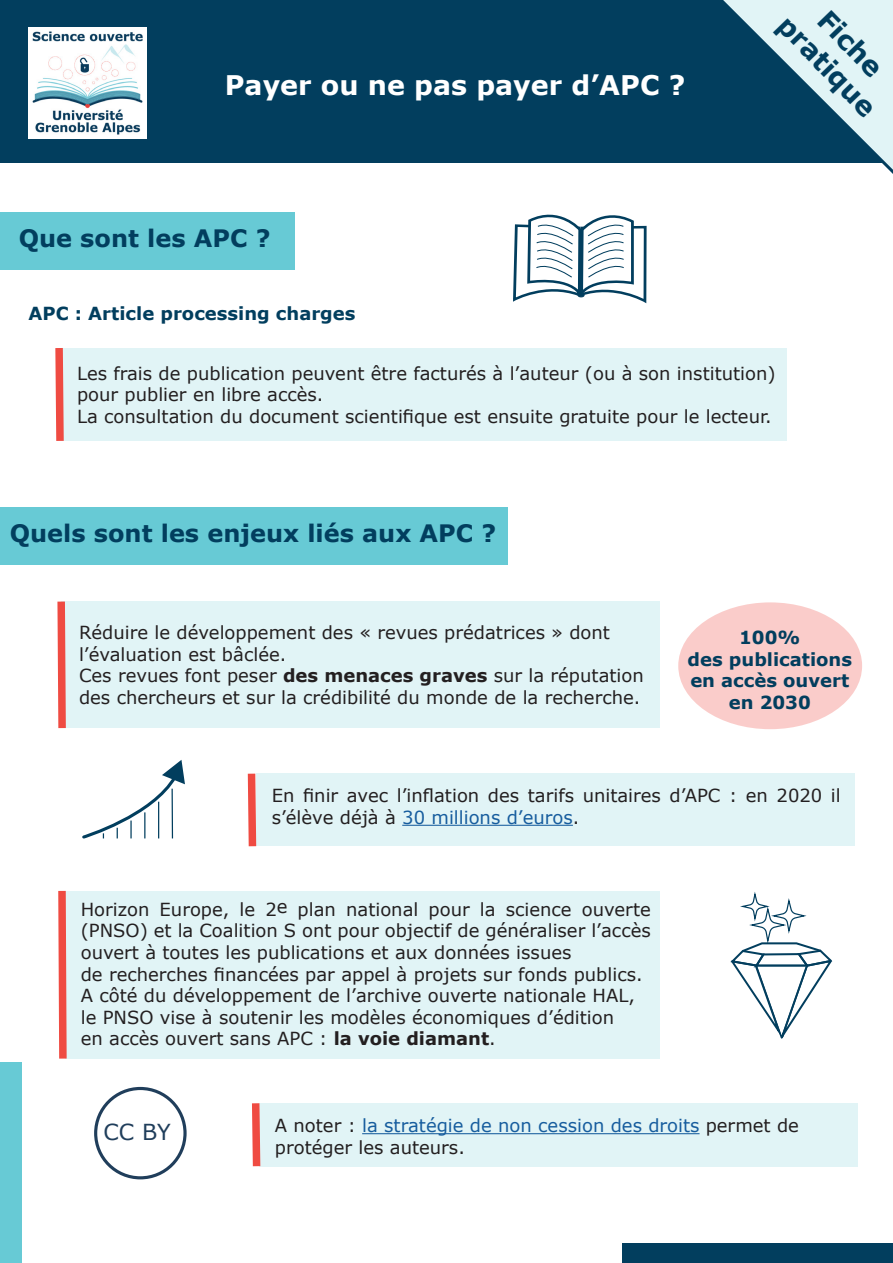
<style>
.page{position:relative;width:893px;height:1263px;background:#fff}
.page>*{position:absolute;margin:0;border:0;box-sizing:border-box;transform-origin:0 0}
.t1{font:700 27px "Verdana";color:#fff}
.t2{font:700 27px "Verdana";color:#023e5e}
.t3{font:700 24px "Verdana";color:#023e5e}
.t4{font:22.05px "Verdana";color:#203e5b}
.t5{font:18px/21.6px "Verdana";color:#231f20}
.t6{font:700 18px/21.6px "Verdana";color:#023e5e;text-align:center}
.s1{font-weight:700}
.s2{color:#175d9e}
</style>
<div class="page">
<div style="left:0;top:1062px;width:21px;height:201px;background:#67cad5"></div>
<div style="left:623px;top:1244px;width:270px;height:19px;background:#023e5e"></div>
<div style="left:259px;top:1103px;width:598px;height:63px;background:#e1f4f6"></div>
<svg style="left:252px;top:1103px;width:12px;height:64px"></svg>
<hr style="left:362px;top:1133px;width:337px;height:1px;background:#175d9e">
<div style="left:66px;top:891px;width:594px;height:167px;background:#e1f4f6"></div>
<svg style="left:58px;top:890px;width:12px;height:169px"></svg>
<div style="left:256px;top:774px;width:598px;height:72px;background:#e1f4f6"></div>
<svg style="left:247px;top:773px;width:13px;height:74px"></svg>
<hr style="left:402px;top:825px;width:171px;height:1px;background:#175d9e">
<div style="left:61px;top:601px;width:598px;height:127px;background:#e1f4f6"></div>
<svg style="left:57px;top:601px;width:9px;height:128px"></svg>
<div style="left:61px;top:348px;width:726px;height:93px;background:#e1f4f6"></div>
<svg style="left:55px;top:348px;width:9px;height:93px"></svg>
<div style="left:678px;top:602px;width:184px;height:127px;background:#faccca;border-radius:50%"></div>
<svg style="left:513px;top:214px;width:134px;height:90px"></svg>
<svg style="left:730px;top:892px;width:103px;height:147px"></svg>
<div style="left:94px;top:1087px;width:93px;height:92px;border:3px solid #203e5b;border-radius:50%"></div>
<svg style="left:84px;top:760px;width:101px;height:79px"></svg>
<hr style="left:158px;top:802px;width:1px;height:36px;background:#023e5e">
<hr style="left:172px;top:789px;width:1px;height:49px;background:#023e5e">
<div style="left:0;top:507px;width:508px;height:58px;background:#67cad5"></div>
<div style="left:0;top:212px;width:294px;height:58px;background:#67cad5"></div>
<div style="left:0;top:0;width:893px;height:163px;background:#023e5e"></div>
<img style="left:29px;top:28px;width:118px;height:110px">
<svg style="left:723px;top:0;width:170px;height:174px"></svg>
<h1 class="t1" style="left:225px;top:66px;width:462px">Payer ou ne pas payer d’APC ?</h1>
<h2 class="t3" style="left:19px;top:221px;width:253px">Que sont les APC ?</h2>
<p class="t6" style="left:29px;top:302px;width:328px">APC : Article processing charges</p>
<h1 class="t2" style="left:836px;top:1px;width:81px;rotate:46deg">Fiche</h1>
<h1 class="t2" style="left:796px;top:7px;width:129px;rotate:46deg">pratique</h1>
<p class="t5" style="left:77px;top:362px;width:700px">Les frais de publication peuvent être facturés à l’auteur (ou à son institution) pour publier en libre accès.<br>La consultation du document scientifique est ensuite gratuite pour le lecteur.</p>
<h2 class="t3" style="left:10px;top:516px;width:488px">Quels sont les enjeux liés aux APC ?</h2>
<p class="t5" style="left:79px;top:622px;width:566px">Réduire le développement des « revues prédatrices » dont l’évaluation est bâclée.<br>Ces revues font peser <span class="s1">des menaces graves</span> sur la réputation des chercheurs et sur la crédibilité du monde de la recherche.</p>
<p class="t6" style="left:688px;top:626px;width:166px">100%<br>des publications en accès ouvert en 2030</p>
<p class="t5" style="left:272px;top:784px;width:571px">En finir avec l’inflation des tarifs unitaires d’APC : en 2020 il s’élève déjà à <span class="s2">30 millions d’euros</span>.</p>
<p class="t5" style="left:81px;top:898px;width:572px">Horizon Europe, le 2e plan national pour la science ouverte (PNSO) et la Coalition S ont pour objectif de généraliser l’accès ouvert à toutes les publications et aux données issues<br>de recherches financées par appel à projets sur fonds publics.<br>A côté du développement de l’archive ouverte nationale HAL, le PNSO vise à soutenir les modèles économiques d’édition<br>en accès ouvert sans APC : <span class="s1">la voie diamant</span>.</p>
<p class="t4" style="left:104px;top:1116px;width:69px">CC BY</p>
<p class="t5" style="left:275px;top:1114px;width:526px">A noter : <span class="s2">la stratégie de non cession des droits</span> permet de protéger les auteurs.</p>
</div>
